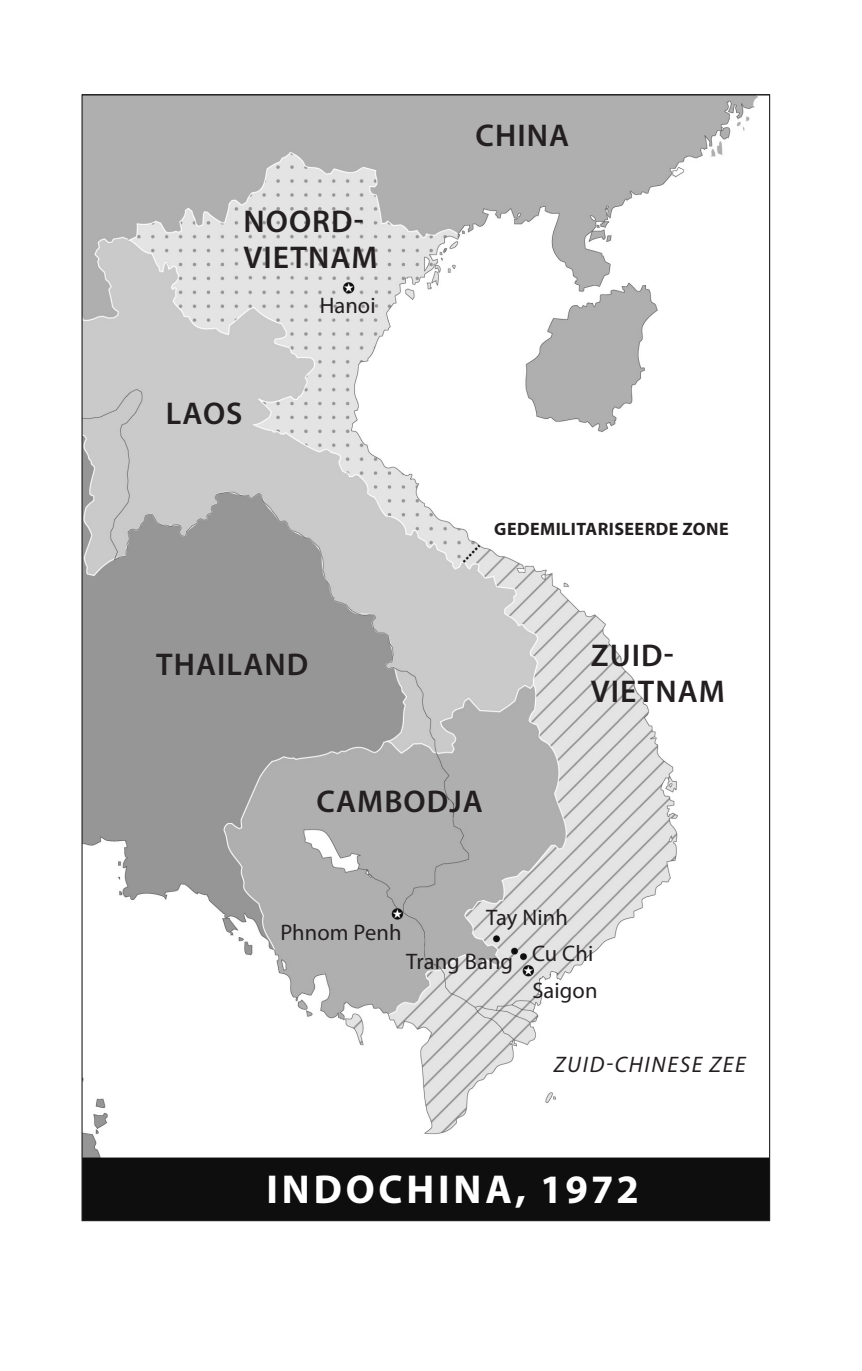
<style>
.page{position:relative;width:862px;height:1371px;background:#fff}
.page>*{position:absolute;margin:0;border:0;box-sizing:border-box;transform-origin:0 0}
.t1{font:700 40.5px "Myriad Pro";letter-spacing:.095em;color:#fff}
.t2{font:600 31.5px/36px "Myriad Pro";letter-spacing:.035em;color:#231f20}
.t3{font:22.5px "Myriad Pro";letter-spacing:.005em;color:#231f20}
.t4{font:italic 22.5px "Myriad Pro";letter-spacing:.075em;color:#231f20}
.t5{font:700 18px "Myriad Pro";letter-spacing:.025em;color:#231f20}
</style>
<div class="page">
<img style="left:83px;top:96px;width:685px;height:1122px">
<p class="t2" style="left:243px;top:203px;width:136px">NOORD-<br>VIETNAM</p>
<p class="t2" style="left:166px;top:395px;width:78px">LAOS</p>
<p class="t3" style="left:320px;top:292px;width:57px">Hanoi</p>
<p class="t2" style="left:475px;top:117px;width:95px">CHINA</p>
<p class="t5" style="left:494px;top:517px;width:236px">GEDEMILITARISEERDE ZONE</p>
<p class="t2" style="left:156px;top:645px;width:154px">THAILAND</p>
<p class="t2" style="left:591px;top:636px;width:136px">ZUID-<br>VIETNAM</p>
<p class="t2" style="left:316px;top:783px;width:168px">CAMBODJA</p>
<p class="t3" style="left:280px;top:918px;width:123px">Phnom Penh</p>
<p class="t3" style="left:486px;top:903px;width:83px">Tay Ninh</p>
<p class="t3" style="left:406px;top:947px;width:189px">Trang Bang Cu Chi</p>
<p class="t3" style="left:532px;top:976px;width:67px">Saigon</p>
<p class="t4" style="left:554px;top:1050px;width:193px">ZUID-CHINESE ZEE</p>
<p class="t1" style="left:267px;top:1162px;width:374px">INDOCHINA, 1972</p>
</div>
